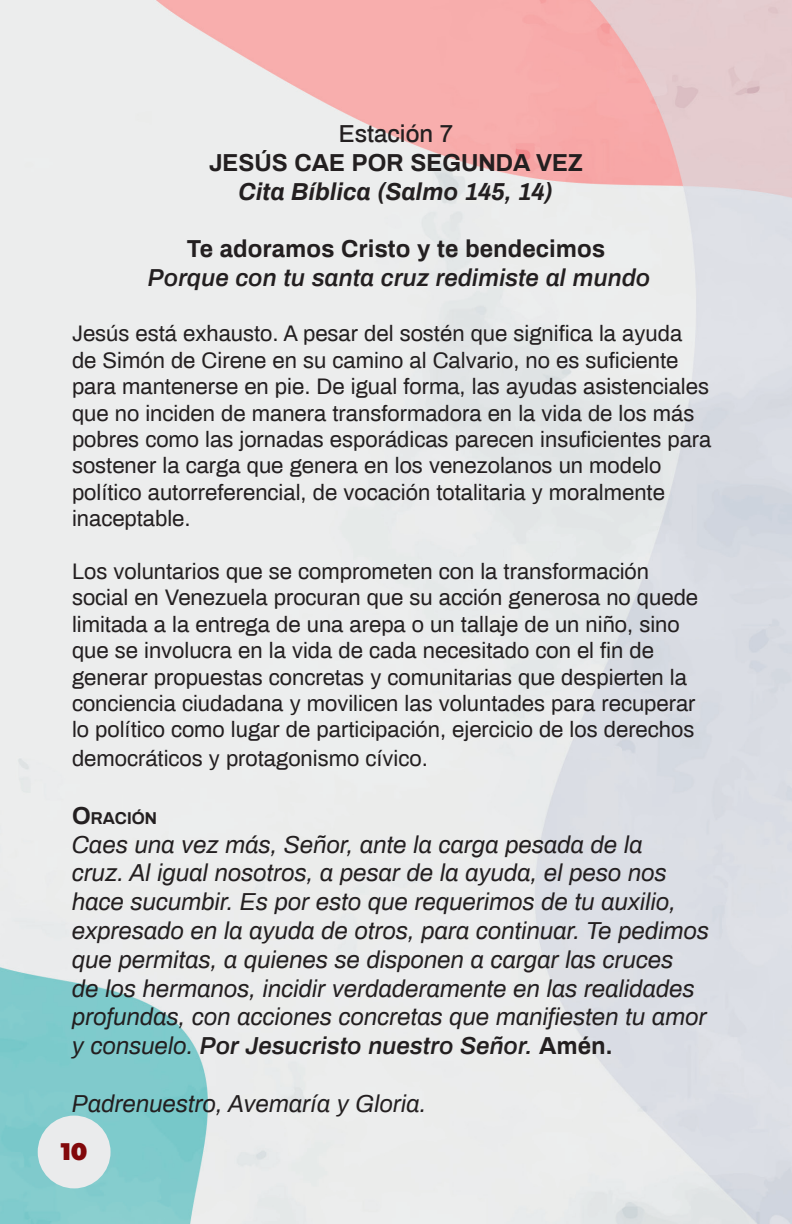
<style>
.page{position:relative;width:792px;height:1224px;background:#fff}
.page>*{position:absolute;margin:0;border:0;box-sizing:border-box;transform-origin:0 0}
.t1{font:italic 24px/28.8px "Archivo";color:#231f20}
.t2{font:700 24px "Archivo";color:#231f20}
.t3{font:italic 600 24px "Archivo";color:#231f20}
.t4{font:italic 700 24px "Archivo";color:#231f20}
.t5{font:500 24px "Archivo";color:#231f20}
.t6{font:900 24px "Montserrat";color:#82080b}
.t7{font:22px/26.4px "Archivo";color:#231f20}
.t8{font:700 16.8px "Archivo";color:#231f20}
.s1{font-size:24px}
.s2{font-weight:600}
.s3{font-weight:700;font-style:normal}
</style>
<div class="page">
<div style="left:38px;top:1116px;width:73px;height:72px;background:#eaebec;border-radius:50%"></div>
<p class="t5" style="left:339px;top:117px;width:116px">Estación 7</p>
<p class="t2" style="left:209px;top:146px;width:375px">JESÚS CAE POR SEGUNDA VEZ</p>
<p class="t4" style="left:239px;top:175px;width:316px">Cita Bíblica (Salmo 145, 14)</p>
<p class="t2" style="left:187px;top:233px;width:420px">Te adoramos Cristo y te bendecimos</p>
<p class="t3" style="left:148px;top:261px;width:504px">Porque con tu santa cruz redimiste al mundo</p>
<p class="t7" style="left:72px;top:320px;width:641px">Jesús está exhausto. A pesar del sostén que significa la ayuda de Simón de Cirene en su camino al Calvario, no es suficiente para mantenerse en pie. De igual forma, las ayudas asistenciales que no inciden de manera transformadora en la vida de los más pobres como las jornadas esporádicas parecen insuficientes para sostener la carga que genera en los venezolanos un modelo político autorreferencial, de vocación totalitaria y moralmente inaceptable.</p>
<p class="t7" style="left:72px;top:557px;width:628px">Los voluntarios que se comprometen con la transformación social en Venezuela procuran que su acción generosa no quede limitada a la entrega de una arepa o un tallaje de un niño, sino que se involucra en la vida de cada necesitado con el fin de generar propuestas concretas y comunitarias que despierten la conciencia ciudadana y movilicen las voluntades para recuperar lo político como lugar de participación, ejercicio de los derechos</p>
<p class="t7" style="left:72px;top:744px;width:357px">democráticos y protagonismo cívico.</p>
<p class="t8" style="left:72px;top:806px;width:86px"><span class="s1">O</span>RACIÓN</p>
<p class="t1" style="left:72px;top:829px;width:639px">Caes una vez más, Señor, ante la carga pesada de la<br>cruz. Al igual nosotros, a pesar de la ayuda, el peso nos hace sucumbir. Es por esto que requerimos de tu auxilio, expresado en la ayuda de otros, para continuar. Te pedimos que permitas, a quienes se disponen a cargar las cruces<br>de los hermanos, incidir verdaderamente en las realidades profundas, con acciones concretas que manifiesten tu amor y consuelo. <span class="s2">Por Jesucristo nuestro Señor.</span> <span class="s3">Amén.</span></p>
<p class="t1" style="left:72px;top:1088px;width:356px">Padrenuestro, Avemaría y Gloria.</p>
<p class="t6" style="left:61px;top:1134px;width:28px">10</p>
</div>
